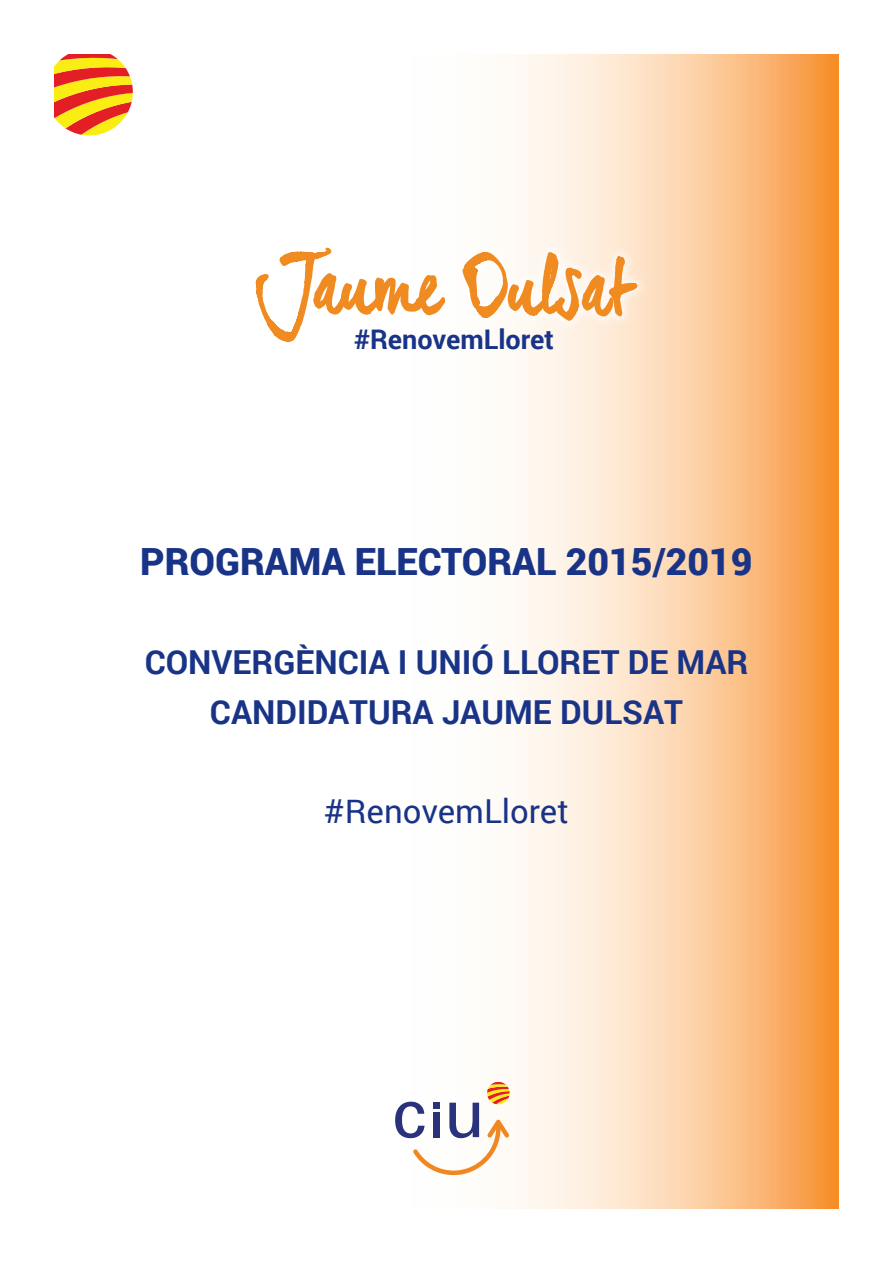
<style>
.page{position:relative;width:893px;height:1263px;background:#fff}
.page>*{position:absolute;margin:0;border:0;box-sizing:border-box;transform-origin:0 0}
.t1{font:900 37.5px "Roboto";color:#193487}
.t2{font:700 33px/49.5px "Roboto";color:#193487;text-align:center}
.t3{font:33px "Roboto";color:#193487}
.t4{font:700 27px "Roboto";color:#193487}
</style>
<div class="page">
<svg style="left:452px;top:54px;width:387px;height:1155px"></svg>
<svg style="left:54px;top:54px;width:79px;height:81px;background:#f19a3e"></svg>
<svg style="left:395px;top:1082px;width:115px;height:93px"></svg>
<div style="left:244px;top:236px;width:404px;height:118px;background:#fff;opacity:.75"></div>
<svg style="left:255px;top:247px;width:383px;height:96px"></svg>
<p class="t4" style="left:354px;top:321px;width:201px">#RenovemLloret</p>
<p class="t1" style="left:140px;top:535px;width:614px">PROGRAMA ELECTORAL 2015/2019</p>
<p class="t2" style="left:145px;top:636px;width:605px">CONVERGÈNCIA I UNIÓ LLORET DE MAR<br>CANDIDATURA JAUME DULSAT</p>
<p class="t3" style="left:324px;top:788px;width:246px">#RenovemLloret</p>
</div>
